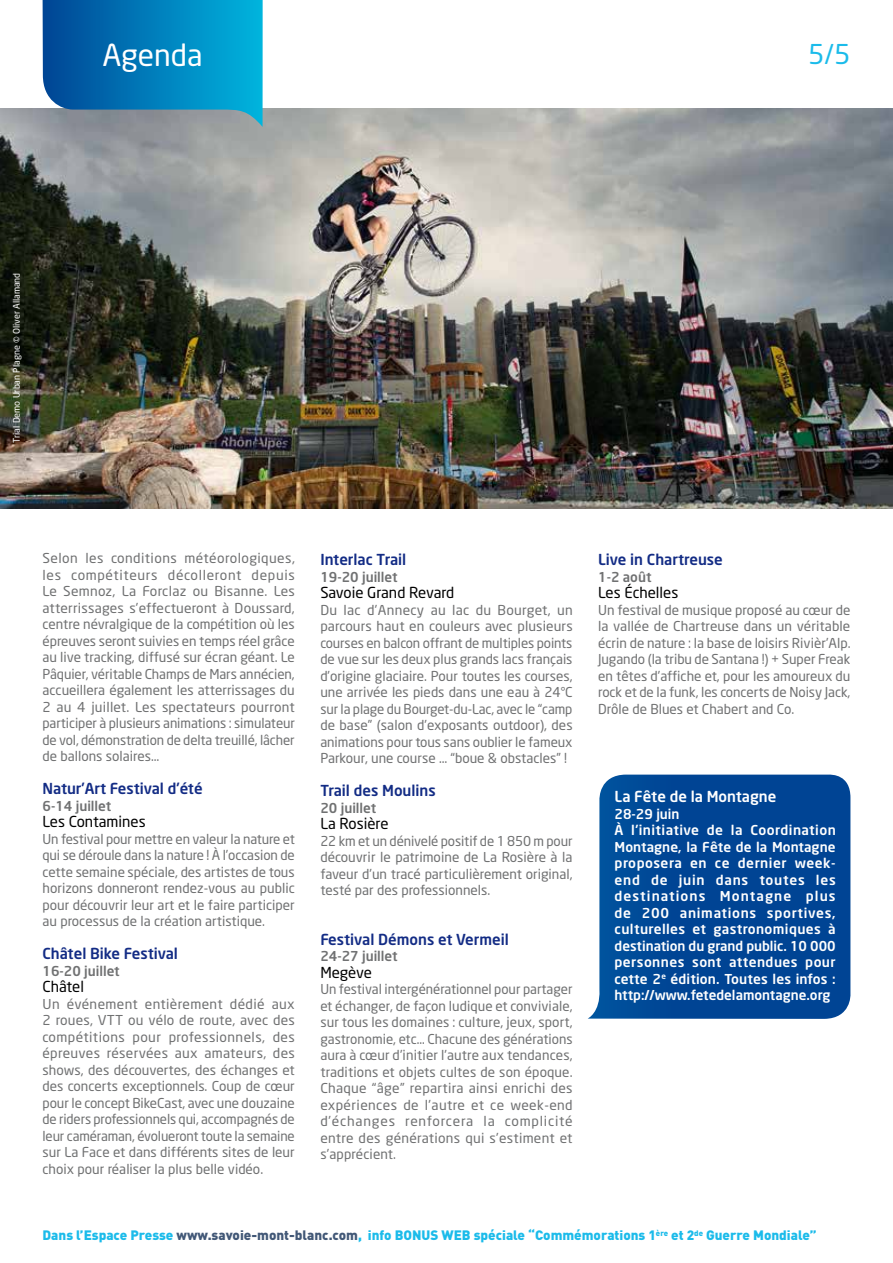
<style>
.page{position:relative;width:893px;height:1263px;background:#fff}
.page>*{position:absolute;margin:0;border:0;box-sizing:border-box;transform-origin:0 0}
.t1{font:30px "Neo Sans";color:#fff}
.t2{font:27px "Neo Sans";color:#1bbbea}
.t3{font:500 15px "Neo Sans";color:#132c85}
.t4{font:15px "Neo Sans";color:#000}
.t5{font:500 15px "Neo Sans";color:#fff}
.t6{font:13.5px/16.5px "Neo Sans";color:#707172;text-align:justify}
.t7{font:500 13.5px/16.5px "Neo Sans";letter-spacing:.025em;color:#fff}
.t8{font:900 13.5px "DIN";color:#1bbbea}
.t9{font:500 13.5px "Neo Sans";color:#707172}
.t10{font:9px "Neo Sans";color:#fff}
.s1{color:#425877}
</style>
<div class="page">
<img style="left:0;top:108px;width:893px;height:400px">
<svg style="left:43px;top:0;width:220px;height:127px;background:#1481b6"></svg>
<svg style="left:588px;top:774px;width:263px;height:245px;background:#0d4f9a"></svg>
<h1 class="t1" style="left:102px;top:37px;width:102px">Agenda</h1>
<h2 class="t2" style="left:808px;top:37px;width:44px">5/5</h2>
<p class="t10" style="left:11px;top:443px;width:172px;rotate:-90deg">Trial Demo Urban Plagne © Oliver Allamand</p>
<p class="t6" style="left:43px;top:550px;width:254px">Selon les conditions météorologiques, les compétiteurs décolleront depuis Le Semnoz, La Forclaz ou Bisanne. Les atterrissages s’effectueront à Doussard, centre névralgique de la compétition où les épreuves seront suivies en temps réel grâce au live tracking, diffusé sur écran géant. Le Pâquier, véritable Champs de Mars annécien, accueillera également les atterrissages du 2 au 4 juillet. Les spectateurs pourront participer à plusieurs animations : simulateur de vol, démonstration de delta treuillé, lâcher de ballons solaires…</p>
<p class="t3" style="left:43px;top:779px;width:162px">Natur’Art Festival d’été</p>
<p class="t9" style="left:43px;top:797px;width:70px">6-14 juillet</p>
<p class="t4" style="left:43px;top:813px;width:105px">Les Contamines</p>
<p class="t6" style="left:43px;top:830px;width:254px">Un festival pour mettre en valeur la nature et qui se déroule dans la nature ! À l’occasion de cette semaine spéciale, des artistes de tous horizons donneront rendez-vous au public pour découvrir leur art et le faire participer au processus de la création artistique.</p>
<p class="t3" style="left:43px;top:944px;width:137px">Châtel Bike Festival</p>
<p class="t9" style="left:43px;top:962px;width:79px">16-20 juillet</p>
<p class="t4" style="left:43px;top:978px;width:43px">Châtel</p>
<p class="t6" style="left:43px;top:995px;width:254px">Un événement entièrement dédié aux 2 roues, VTT ou vélo de route, avec des compétitions pour professionnels, des épreuves réservées aux amateurs, des shows, des découvertes, des échanges et des concerts exceptionnels. Coup de cœur pour le concept BikeCast, avec une douzaine de riders professionnels qui, accompagnés de leur caméraman, évolueront toute la semaine sur La Face et dans différents sites de leur choix pour réaliser la plus belle vidéo.</p>
<p class="t3" style="left:320px;top:550px;width:87px">Interlac Trail</p>
<p class="t9" style="left:320px;top:568px;width:79px">19-20 juillet</p>
<p class="t4" style="left:320px;top:583px;width:135px">Savoie Grand Revard</p>
<p class="t6" style="left:320px;top:601px;width:254px">Du lac d’Annecy au lac du Bourget, un parcours haut en couleurs avec plusieurs courses en balcon offrant de multiples points de vue sur les deux plus grands lacs français d’origine glaciaire. Pour toutes les courses, une arrivée les pieds dans une eau à 24°C sur la plage du Bourget-du-Lac, avec le “camp de base” (salon d’exposants outdoor), des animations pour tous sans oublier le fameux Parkour, une course … “boue &amp; obstacles” !</p>
<p class="t3" style="left:320px;top:781px;width:117px">Trail des Moulins</p>
<p class="t9" style="left:320px;top:799px;width:57px">20 juillet</p>
<p class="t4" style="left:320px;top:814px;width:70px">La Rosière</p>
<p class="t6" style="left:320px;top:832px;width:254px">22 km et un dénivelé positif de 1 850 m pour découvrir le patrimoine de La Rosière à la faveur d’un tracé particulièrement original, testé par des professionnels.</p>
<p class="t3" style="left:320px;top:930px;width:190px">Festival Démons et Vermeil</p>
<p class="t9" style="left:320px;top:948px;width:79px">24-27 juillet</p>
<p class="t4" style="left:320px;top:963px;width:53px">Megève</p>
<p class="t6" style="left:320px;top:981px;width:254px">Un festival intergénérationnel pour partager et échanger, de façon ludique et conviviale, sur tous les domaines : culture, jeux, sport, gastronomie, etc… Chacune des générations aura à cœur d’initier l’autre aux tendances, traditions et objets cultes de son époque.<br>Chaque “âge” repartira ainsi enrichi des expériences de l’autre et ce week-end d’échanges renforcera la complicité entre des générations qui s’estiment et s’apprécient.</p>
<p class="t3" style="left:598px;top:550px;width:126px">Live in Chartreuse</p>
<p class="t9" style="left:598px;top:568px;width:55px">1-2 août</p>
<p class="t4" style="left:598px;top:583px;width:82px">Les Échelles</p>
<p class="t6" style="left:598px;top:601px;width:254px">Un festival de musique proposé au cœur de la vallée de Chartreuse dans un véritable écrin de nature : la base de loisirs Rivièr’Alp.<br>Jugando (la tribu de Santana !) + Super Freak en têtes d’affiche et, pour les amoureux du rock et de la funk, les concerts de Noisy Jack, Drôle de Blues et Chabert and Co.</p>
<p class="t5" style="left:615px;top:787px;width:163px">La Fête de la Montagne</p>
<p class="t7" style="left:615px;top:805px;width:223px">28-29 juin<br>À l’initiative de la Coordination<br>Montagne, la Fête de la Montagne proposera en ce dernier week&shy;end de juin dans toutes les destinations Montagne plus de 200 animations sportives, culturelles et gastronomiques à destination du grand public. 10 000 personnes sont attendues pour cette 2<sup>e</sup> édition. Toutes les infos : http://www.fetedelamontagne.org</p>
<p class="t8" style="left:43px;top:1226px;width:776px">Dans l’Espace Presse <span class="s1">www.savoie-mont-blanc.com</span>, info BONUS WEB spéciale “Commémorations 1<sup>ère</sup> et 2<sup>de</sup> Guerre Mondiale”</p>
</div>
